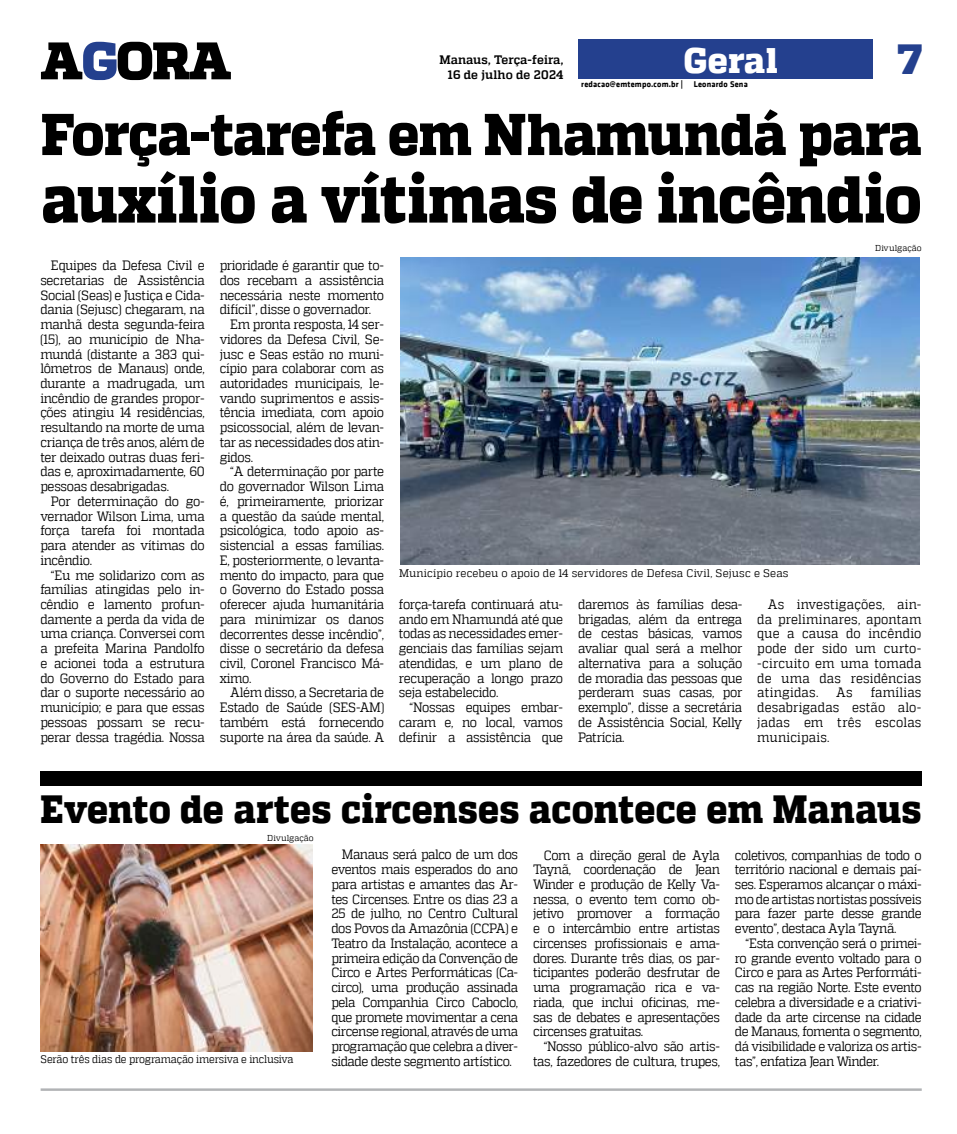
<style>
.page{position:relative;width:957px;height:1134px;background:#fff}
.page>*{position:absolute;margin:0;border:0;box-sizing:border-box;transform-origin:0 0}
.t1{font:800 66.25px "MW Quadon";letter-spacing:-.01em;color:#000;scale:.91 1}
.t2{font:800 58.88px "MW Quadon";letter-spacing:-.02em;color:#000;scale:.91 1}
.t3{font:800 42.12px "MW Quadon";color:#24408e}
.t4{font:800 39.25px "MW Quadon";letter-spacing:.005em;color:#000;scale:.91 1}
.t5{font:800 35.5px "MW Quadon";letter-spacing:.01em;color:#fff;scale:.96 1}
.t6{font:13.5px/14.8px "MW Quadon";letter-spacing:-.03em;color:#000;text-align:justify;scale:.91 1}
.t7{font:700 12.25px/14.8px "MW Quadon";letter-spacing:.005em;color:#000;text-align:right;scale:.96 1}
.t8{font:11px "MW Quadon";color:#000;scale:.96 1}
.t9{font:11px "MW Quadon";color:#000;scale:.91 1}
.t10{font:700 8.62px "MW Klavika Bd";letter-spacing:.025em;color:#000;scale:.96 1}
.t11{font:8.62px "MW Quadon";letter-spacing:.005em;color:#000;scale:.96 1}
</style>
<div class="page">
<hr style="left:41px;top:1088px;width:880px;height:3px;background:#b1b3b5">
<div style="left:40px;top:771px;width:881px;height:15px;background:#000"></div>
<img style="left:41px;top:844px;width:272px;height:207px">
<img style="left:400px;top:258px;width:519px;height:307px">
<svg style="left:41px;top:42px;width:190px;height:38px"></svg>
<div style="left:578px;top:39px;width:295px;height:40px;background:#24408e"></div>
<h3 class="t3" style="left:897px;top:34px;width:26px">7</h3>
<h2 class="t2" style="left:41px;top:100px;width:969px">Força-tarefa em Nhamundá para</h2>
<h1 class="t1" style="left:41px;top:160px;width:969px">auxílio a vítimas de incêndio</h1>
<p class="t11" style="left:875px;top:243px;width:50px">Divulgação</p>
<p class="t7" style="left:439px;top:52px;width:131px">Manaus, Terça-feira,<br>16 de julho de 2024</p>
<h3 class="t5" style="left:684px;top:40px;width:99px">Geral</h3>
<p class="t10" style="left:581px;top:78px;width:175px">redacao@emtempo.com.br | Leonardo Sena</p>
<p class="t6" style="left:40px;top:258px;width:182px;text-indent:11px">Equipes da Defesa Civil e secretarias de Assistência Social (Seas) e Justiça e Cida&shy;dania (Sejusc) chegaram, na manhã desta segunda-feira (15), ao município de Nha&shy;mundá (distante a 383 qui&shy;lômetros de Manaus) onde, durante a madrugada, um incêndio de grandes propor&shy;ções atingiu 14 residências, resultando na morte de uma criança de três anos, além de ter deixado outras duas feri&shy;das e, aproximadamente, 60 pessoas desabrigadas.</p>
<p class="t6" style="left:40px;top:494px;width:182px;text-indent:11px">Por determinação do go&shy;vernador Wilson Lima, uma força tarefa foi montada para atender as vítimas do incêndio.</p>
<p class="t6" style="left:40px;top:567px;width:182px;text-indent:11px">“Eu me solidarizo com as famílias atingidas pelo in&shy;cêndio e lamento profun&shy;damente a perda da vida de uma criança. Conversei com a prefeita Marina Pandolfo e acionei toda a estrutura do Governo do Estado para dar o suporte necessário ao município; e para que essas pessoas possam se recu&shy;perar dessa tragédia. Nossa</p>
<p class="t6" style="left:220px;top:258px;width:182px">prioridade é garantir que to-</p>
<p class="t6" style="left:220px;top:273px;width:182px">dos recebam a assistência</p>
<p class="t6" style="left:220px;top:287px;width:182px">necessária neste momento</p>
<p class="t6" style="left:220px;top:302px;width:168px">difícil”, disse o governador.</p>
<p class="t6" style="left:230px;top:317px;width:171px">Em pronta resposta, 14 ser-</p>
<p class="t6" style="left:220px;top:332px;width:182px">vidores da Defesa Civil, Se-</p>
<p class="t6" style="left:220px;top:346px;width:182px">jusc e Seas estão no muni-</p>
<p class="t6" style="left:220px;top:361px;width:182px">cípio para colaborar com as</p>
<p class="t6" style="left:220px;top:376px;width:182px">autoridades municipais, le-</p>
<p class="t6" style="left:220px;top:391px;width:182px">vando suprimentos e assis-</p>
<p class="t6" style="left:220px;top:405px;width:182px">tência imediata, com apoio</p>
<p class="t6" style="left:220px;top:420px;width:182px">psicossocial, além de levan-</p>
<p class="t6" style="left:220px;top:435px;width:182px">tar as necessidades dos atin-</p>
<p class="t6" style="left:220px;top:449px;width:38px">gidos.</p>
<p class="t6" style="left:230px;top:464px;width:171px">“A determinação por parte</p>
<p class="t6" style="left:220px;top:479px;width:182px">do governador Wilson Lima</p>
<p class="t6" style="left:220px;top:494px;width:182px">é, primeiramente, priorizar</p>
<p class="t6" style="left:220px;top:508px;width:182px">a questão da saúde mental,</p>
<p class="t6" style="left:220px;top:523px;width:182px">psicológica, todo apoio as-</p>
<p class="t6" style="left:220px;top:538px;width:182px">sistencial a essas famílias.</p>
<p class="t6" style="left:220px;top:553px;width:182px">E, posteriormente, o levanta-</p>
<p class="t6" style="left:220px;top:567px;width:182px">mento do impacto, para que</p>
<p class="t6" style="left:220px;top:582px;width:182px">o Governo do Estado possa</p>
<p class="t6" style="left:220px;top:597px;width:182px">oferecer ajuda humanitária</p>
<p class="t6" style="left:220px;top:612px;width:182px">para minimizar os danos</p>
<p class="t6" style="left:220px;top:626px;width:182px">decorrentes desse incêndio”,</p>
<p class="t6" style="left:220px;top:641px;width:182px">disse o secretário da defesa</p>
<p class="t6" style="left:220px;top:656px;width:182px">civil, Coronel Francisco Má-</p>
<p class="t6" style="left:220px;top:671px;width:36px">ximo.</p>
<p class="t6" style="left:230px;top:685px;width:171px">Além disso, a Secretaria de</p>
<p class="t6" style="left:220px;top:700px;width:182px">Estado de Saúde (SES-AM)</p>
<p class="t6" style="left:220px;top:715px;width:182px">também está fornecendo</p>
<p class="t6" style="left:220px;top:729px;width:182px">suporte na área da saúde. A</p>
<p class="t8" style="left:399px;top:567px;width:407px">Município recebeu o apoio de 14 servidores de Defesa Civil, Sejusc e Seas</p>
<p class="t6" style="left:399px;top:597px;width:182px">força-tarefa continuará atu&shy;ando em Nhamundá até que todas as necessidades emer&shy;genciais das famílias sejam atendidas, e um plano de recuperação a longo prazo seja estabelecido.</p>
<p class="t6" style="left:399px;top:700px;width:182px;text-indent:11px">“Nossas equipes embar&shy;caram e, no local, vamos definir a assistência que</p>
<p class="t6" style="left:578px;top:597px;width:182px">daremos às famílias desa&shy;brigadas, além da entrega de cestas básicas, vamos avaliar qual será a melhor alternativa para a solução de moradia das pessoas que perderam suas casas, por exemplo”, disse a secretária de Assistência Social, Kelly Patrícia.</p>
<p class="t6" style="left:757px;top:597px;width:182px;text-indent:11px">As investigações, ain&shy;da preliminares, apontam que a causa do incêndio pode der sido um curto--circuito em uma tomada de uma das residências atingidas.</p>
<p class="t6" style="left:757px;top:685px;width:182px;text-indent:114px">famílias desabrigadas estão alo&shy;jadas em três escolas municipais.</p>
<p class="t6" style="left:836px;top:685px;width:20px">As</p>
<h3 class="t4" style="left:41px;top:786px;width:969px">Evento de artes circenses acontece em Manaus</h3>
<p class="t6" style="left:331px;top:847px;width:207px;text-indent:11px">Manaus será palco de um dos eventos mais esperados do ano para artistas e amantes das Ar&shy;tes Circenses. Entre os dias 23 a 25 de julho, no Centro Cultural dos Povos da Amazônia (CCPA) e Teatro da Instalação, acontece a primeira edição da Convenção de Circo e Artes Performáticas (Ca&shy;circo), uma produção assinada pela Companhia Circo Caboclo, que promete movimentar a cena circense regional, através de uma programação que celebra a diver&shy;sidade deste segmento artístico.</p>
<p class="t6" style="left:533px;top:847px;width:207px;text-indent:11px">Com a direção geral de Ayla Taynã, coordenação de Jean Winder e produção de Kelly Va&shy;nessa, o evento tem como ob&shy;jetivo promover a formação e o intercâmbio entre artistas circenses profissionais e ama&shy;dores. Durante três dias, os par&shy;ticipantes poderão desfrutar de uma programação rica e va&shy;riada, que inclui oficinas, me&shy;sas de debates e apresentações circenses gratuitas.</p>
<p class="t11" style="left:267px;top:833px;width:50px">Divulgação</p>
<p class="t6" style="left:735px;top:847px;width:207px">coletivos, companhias de todo o território nacional e demais paí&shy;ses. Esperamos alcançar o máxi&shy;mo de artistas nortistas possíveis para fazer parte desse grande evento”, destaca Ayla Taynã.</p>
<p class="t6" style="left:735px;top:936px;width:207px;text-indent:11px">“Esta convenção será o primei&shy;ro grande evento voltado para o Circo e para as Artes Performáti&shy;cas na região Norte. Este evento celebra a diversidade e a criativi&shy;dade da arte circense na cidade de Manaus, fomenta o segmento, dá visibilidade e valoriza os artis-</p>
<p class="t6" style="left:533px;top:1039px;width:207px;text-align:right">“Nosso público-alvo são artis&shy;tas, fazedores de cultura, trupes,</p>
<p class="t9" style="left:41px;top:1053px;width:279px">Serão três dias de programação imersiva e inclusiva</p>
<p class="t6" style="left:735px;top:1054px;width:160px">tas”, enfatiza Jean Winder.</p>
</div>
